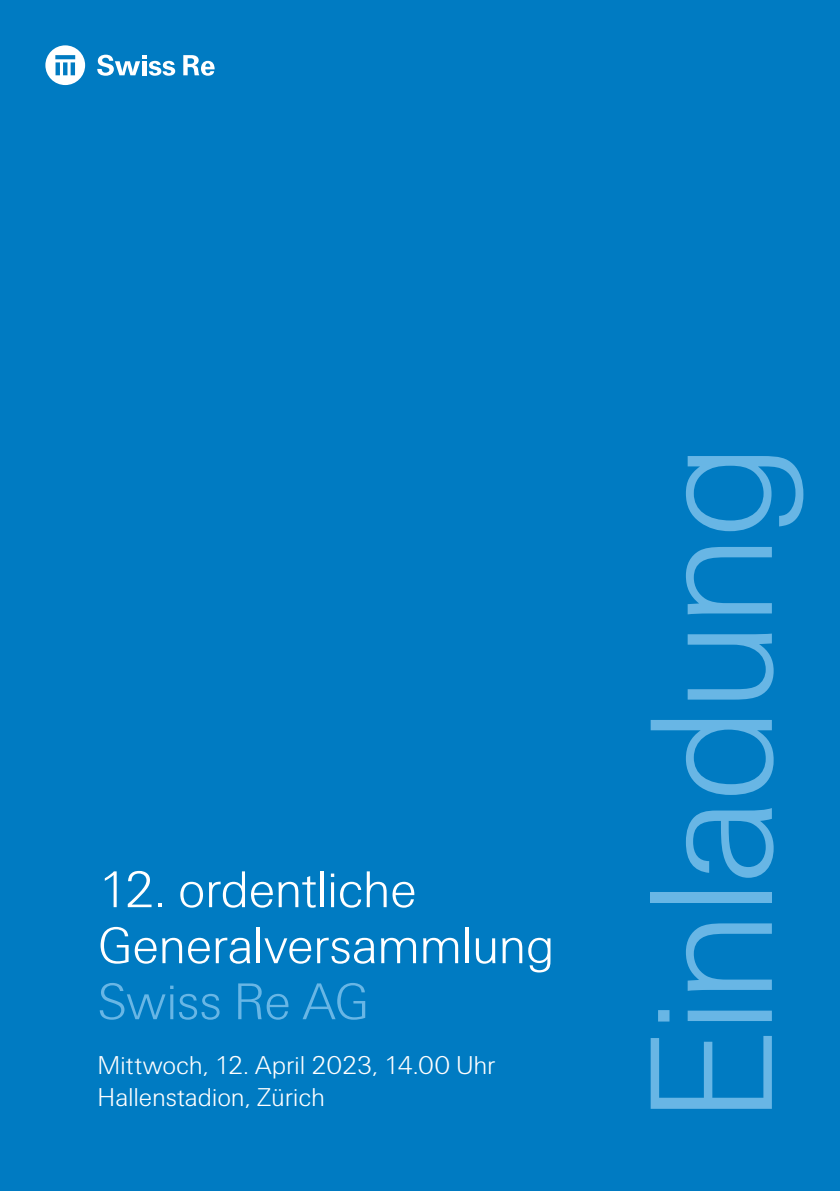
<style>
.page{position:relative;width:840px;height:1191px;background:#fff}
.page>*{position:absolute;margin:0;border:0;box-sizing:border-box;transform-origin:0 0}
.t1{font:300 176px "Swiss Re Sans OT";letter-spacing:-.04em;color:#68b6e5}
.t2{font:300 52px/56px "Swiss Re Sans OT";letter-spacing:-.01em;color:#fff}
.t3{font:300 52px "Swiss Re Sans OT";letter-spacing:-.01em;color:#68b6e5}
.t4{font:300 26px/32px "Swiss Re Sans OT";letter-spacing:-.005em;color:#fff}
</style>
<div class="page">
<div style="left:0;top:0;width:839px;height:1191px;background:#007bc2"></div>
<svg style="left:45px;top:45px;width:40px;height:40px"></svg>
<svg style="left:97px;top:55px;width:78px;height:21px"></svg>
<svg style="left:183px;top:55px;width:31px;height:21px"></svg>
<h2 class="t2" style="left:98px;top:862px;width:458px">12. ordentliche<br>Generalversammlung</h2>
<h2 class="t3" style="left:98px;top:971px;width:273px">Swiss Re AG</h2>
<p class="t4" style="left:98px;top:1049px;width:399px">Mittwoch, 12. April 2023, 14.00 Uhr<br>Hallenstadion, Zürich</p>
<h1 class="t1" style="left:610px;top:1123px;width:683px;rotate:-90deg">Einladung</h1>
</div>
